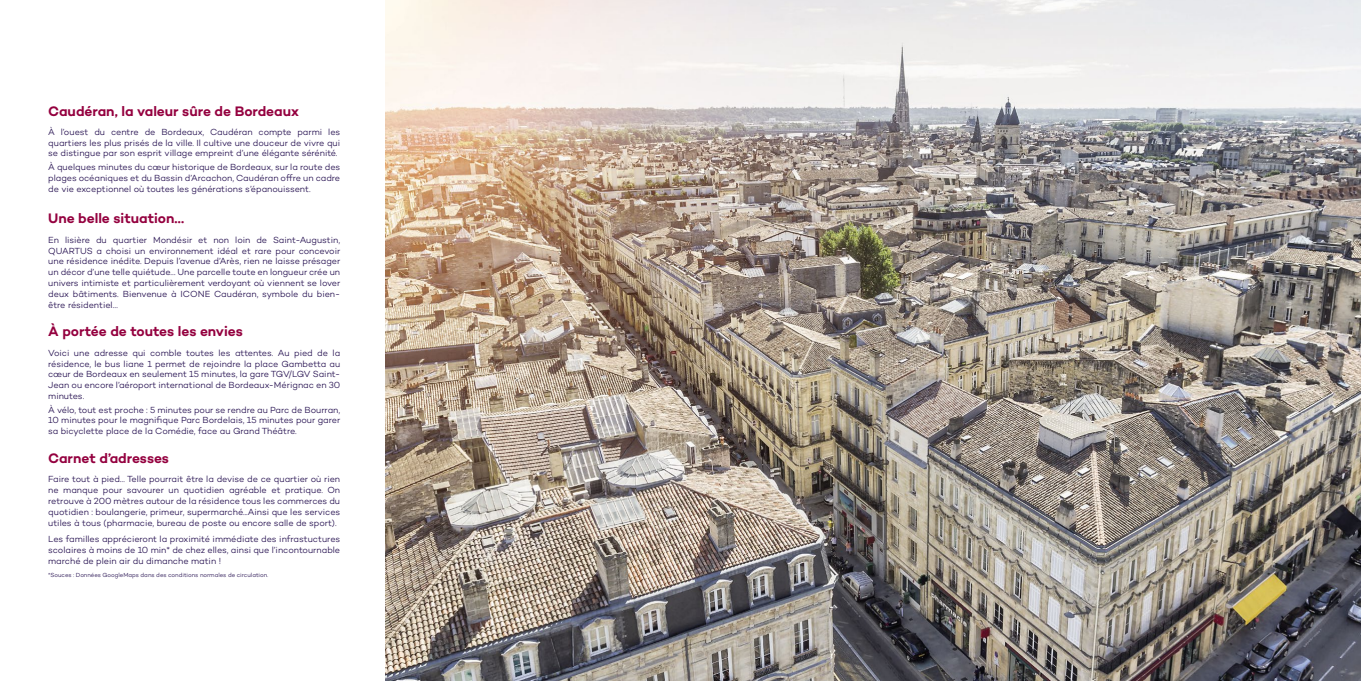
<style>
.page{position:relative;width:1361px;height:681px;background:#fff}
.page>*{position:absolute;margin:0;border:0;box-sizing:border-box;transform-origin:0 0}
.t1{font:600 14px "Campton";letter-spacing:-.005em;color:#94003f}
.t2{font:300 9px/10.8px "Campton";letter-spacing:-.005em;color:#251050;text-align:justify}
.t3{font:300 6px "Campton";color:#251050}
</style>
<div class="page">
<img style="left:386px;top:0;width:975px;height:680px">
<h1 class="t1" style="left:48px;top:102px;width:252px">Caudéran, la valeur sûre de Bordeaux</h1>
<p class="t2" style="left:48px;top:126px;width:294px">À l’ouest du centre de Bordeaux, Caudéran compte parmi les quartiers les plus prisés de la ville. Il cultive une douceur de vivre qui se distingue par son esprit village empreint d’une élégante sérénité.</p>
<p class="t2" style="left:48px;top:161px;width:293px">À quelques minutes du cœur historique de Bordeaux, sur la route des plages océaniques et du Bassin d’Arcachon, Caudéran offre un cadre de vie exceptionnel où toutes les générations s’épanouissent.</p>
<h1 class="t1" style="left:48px;top:210px;width:137px">Une belle situation…</h1>
<p class="t2" style="left:48px;top:234px;width:294px">En lisière du quartier Mondésir et non loin de Saint-Augustin, QUARTUS a choisi un environnement idéal et rare pour concevoir une résidence inédite. Depuis l’avenue d’Arès, rien ne laisse présager un décor d’une telle quiétude… Une parcelle toute en longueur crée un univers intimiste et particulièrement verdoyant où viennent se lover deux bâtiments. Bienvenue à ICONE Caudéran, symbole du bien&shy;être résidentiel…</p>
<h1 class="t1" style="left:48px;top:322px;width:196px">À portée de toutes les envies</h1>
<p class="t2" style="left:48px;top:347px;width:293px">Voici une adresse qui comble toutes les attentes. Au pied de la résidence, le bus liane 1 permet de rejoindre la place Gambetta au cœur de Bordeaux en seulement 15 minutes, la gare TGV/LGV Saint-Jean ou encore l’aéroport international de Bordeaux-Mérignac en 30 minutes.</p>
<p class="t2" style="left:48px;top:404px;width:294px">À vélo, tout est proche : 5 minutes pour se rendre au Parc de Bourran, 10 minutes pour le magnifique Parc Bordelais, 15 minutes pour garer sa bicyclette place de la Comédie, face au Grand Théâtre.</p>
<h1 class="t1" style="left:48px;top:449px;width:122px">Carnet d’adresses</h1>
<p class="t2" style="left:48px;top:473px;width:293px">Faire tout à pied… Telle pourrait être la devise de ce quartier où rien ne manque pour savourer un quotidien agréable et pratique. On retrouve à 200 mètres autour de la résidence tous les commerces du quotidien : boulangerie, primeur, supermarché...Ainsi que les services utiles à tous (pharmacie, bureau de poste ou encore salle de sport).</p>
<p class="t2" style="left:48px;top:533px;width:293px">Les familles apprécieront la proximité immédiate des infrastuctures scolaires à moins de 10 min* de chez elles, ainsi que l’incontournable marché de plein air du dimanche matin !</p>
<p class="t3" style="left:48px;top:570px;width:222px">*Souces : Données GoogleMaps dans des conditions normales de circulation.</p>
</div>
